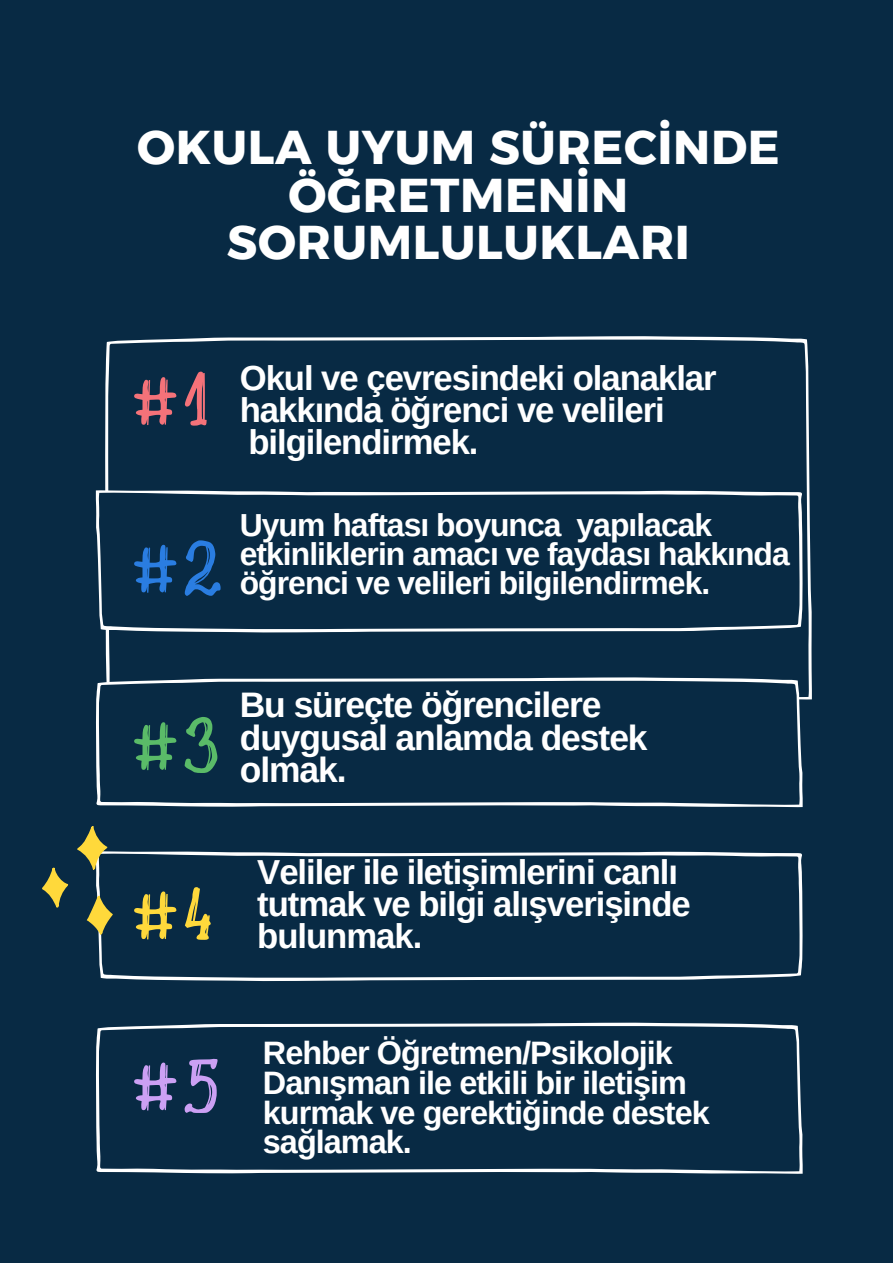
<style>
.page{position:relative;width:893px;height:1263px;background:#082a44}
.page>*{position:absolute;margin:0;border:0;box-sizing:border-box;transform-origin:0 0}
.t1{font:77.85px "Drukaatie Burti";color:#f47279}
.t2{font:77.85px "Drukaatie Burti";color:#5abb68}
.t3{font:77.85px "Drukaatie Burti";color:#2a7de1}
.t4{font:77.85px "Drukaatie Burti";color:#ffd93b}
.t5{font:77.85px "Drukaatie Burti";color:#cca0f4}
.t6{font:47.25px/47.2px "Kief Montaser Bold";letter-spacing:.015em;color:#fff;text-align:center}
.t7{font:700 35.4px/32.6px "Arimo";letter-spacing:-.03em;color:#fff}
.t8{font:700 34.65px/32.1px "Arimo";letter-spacing:-.03em;color:#fff}
.t9{font:700 32.4px/29.8px "Arimo";letter-spacing:-.03em;color:#fff}
.t10{font:700 31.88px/29.4px "Arimo";letter-spacing:-.03em;color:#fff}
</style>
<div class="page">
<svg style="left:105px;top:336px;width:707px;height:363px"></svg>
<svg style="left:96px;top:490px;width:707px;height:142px"></svg>
<svg style="left:96px;top:677px;width:707px;height:130px"></svg>
<svg style="left:96px;top:851px;width:707px;height:130px"></svg>
<svg style="left:96px;top:1023px;width:707px;height:151px"></svg>
<svg style="left:86px;top:895px;width:27px;height:40px"></svg>
<svg style="left:42px;top:867px;width:26px;height:41px"></svg>
<svg style="left:77px;top:826px;width:31px;height:45px"></svg>
<p class="t6" style="left:137px;top:124px;width:644px">OKULA UYUM SÜRECİNDE<br>ÖĞRETMENİN<br>SORUMLULUKLARI</p>
<p class="t1" style="left:132px;top:356px;width:78px">#1</p>
<p class="t3" style="left:132px;top:524px;width:92px">#2</p>
<p class="t8" style="left:240px;top:362px;width:478px">Okul ve çevresindeki olanaklar hakkında öğrenci ve velileri bilgilendirmek.</p>
<p class="t10" style="left:240px;top:510px;width:551px">Uyum haftası boyunca yapılacak etkinliklerin amacı ve faydası hakkında öğrenci ve velileri bilgilendirmek.</p>
<p class="t2" style="left:132px;top:701px;width:89px">#3</p>
<p class="t7" style="left:240px;top:688px;width:409px">Bu süreçte öğrencilere duygusal anlamda destek olmak.</p>
<p class="t4" style="left:132px;top:870px;width:82px">#4</p>
<p class="t8" style="left:257px;top:856px;width:435px">Veliler ile iletişimlerini canlı tutmak ve bilgi alışverişinde bulunmak.</p>
<p class="t5" style="left:132px;top:1041px;width:88px">#5</p>
<p class="t9" style="left:263px;top:1038px;width:448px">Rehber Öğretmen/Psikolojik<br>Danışman ile etkili bir iletişim kurmak ve gerektiğinde destek sağlamak.</p>
</div>
